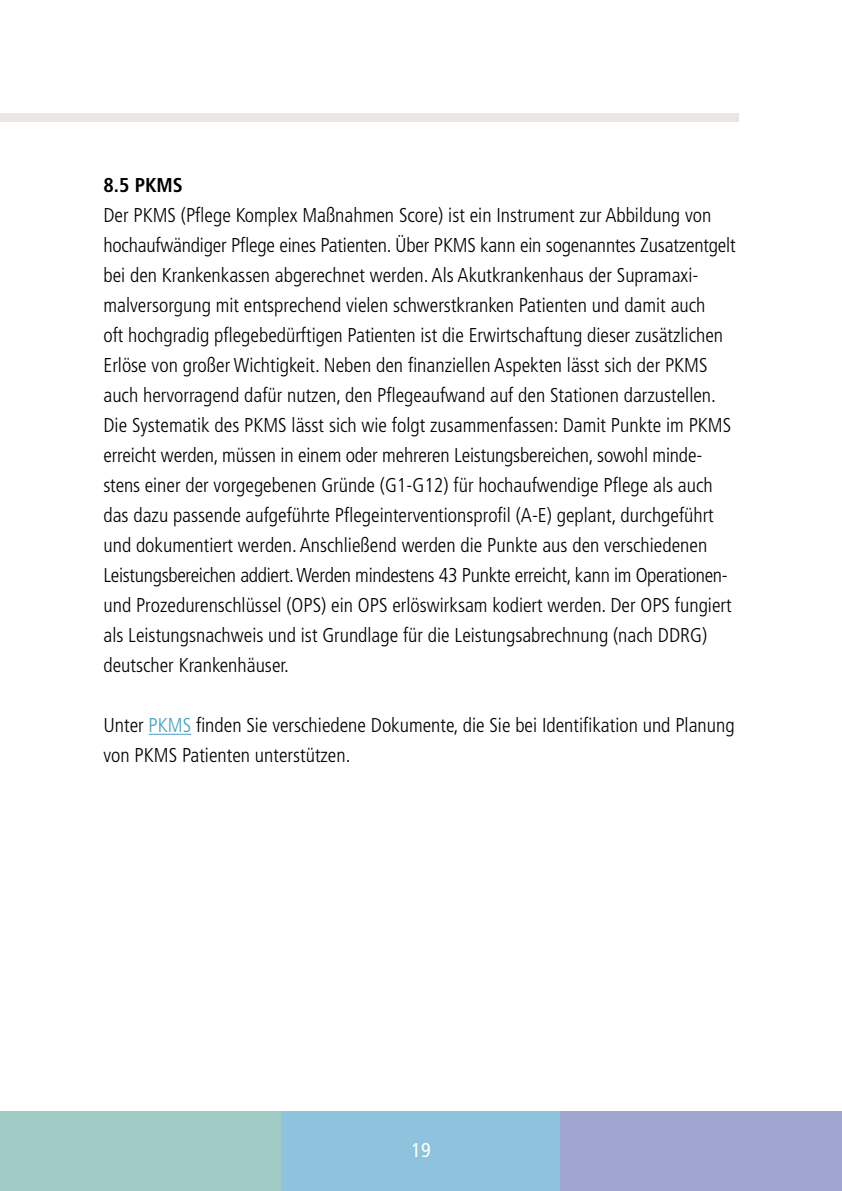
<style>
.page{position:relative;width:842px;height:1191px;background:#fff}
.page>*{position:absolute;margin:0;border:0;box-sizing:border-box;transform-origin:0 0}
.t1{font:300 condensed 20px/30px "Frutiger LT Std";color:#000}
.t2{font:700 condensed 20px "Frutiger LT Std";color:#000}
.t3{font:condensed 20px "Frutiger LT Std";color:#fff}
.s1{color:#469dc6}
</style>
<div class="page">
<div style="left:0;top:1111px;width:281px;height:80px;background:#a0cbc4"></div>
<div style="left:281px;top:1111px;width:280px;height:80px;background:#8dc3dd"></div>
<div style="left:561px;top:1111px;width:281px;height:80px;background:#a0a5cf"></div>
<div style="left:0;top:113px;width:738px;height:9px;background:#eae7e2"></div>
<hr style="left:149px;top:734px;width:42px;height:1px;background:#469dc6">
<p class="t2" style="left:103px;top:173px;width:81px">8.5 PKMS</p>
<p class="t1" style="left:103px;top:200px;width:634px">Der PKMS (Pflege Komplex Maßnahmen Score) ist ein Instrument zur Abbildung von hochaufwändiger Pflege eines Patienten. Über PKMS kann ein sogenanntes Zusatzentgelt bei den Krankenkassen abgerechnet werden. Als Akutkrankenhaus der Supramaxi&shy;malversorgung mit entsprechend vielen schwerstkranken Patienten und damit auch<br>oft hochgradig pflegebedürftigen Patienten ist die Erwirtschaftung dieser zusätzlichen Erlöse von großer Wichtigkeit. Neben den finanziellen Aspekten lässt sich der PKMS auch hervorragend dafür nutzen, den Pflegeaufwand auf den Stationen darzustellen.<br>Die Systematik des PKMS lässt sich wie folgt zusammenfassen: Damit Punkte im PKMS erreicht werden, müssen in einem oder mehreren Leistungsbereichen, sowohl minde&shy;stens einer der vorgegebenen Gründe (G1-G12) für hochaufwendige Pflege als auch das dazu passende aufgeführte Pflegeinterventionsprofil (A-E) geplant, durchgeführt und dokumentiert werden. Anschließend werden die Punkte aus den verschiedenen Leistungsbereichen addiert. Werden mindestens 43 Punkte erreicht, kann im Operationen&shy;und Prozedurenschlüssel (OPS) ein OPS erlöswirksam kodiert werden. Der OPS fungiert als Leistungsnachweis und ist Grundlage für die Leistungsabrechnung (nach DDRG) deutscher Krankenhäuser.</p>
<p class="t1" style="left:103px;top:710px;width:633px">Unter <span class="s1">PKMS</span> finden Sie verschiedene Dokumente, die Sie bei Identifikation und Planung von PKMS Patienten unterstützen.</p>
<p class="t3" style="left:411px;top:1138px;width:21px">19</p>
</div>
